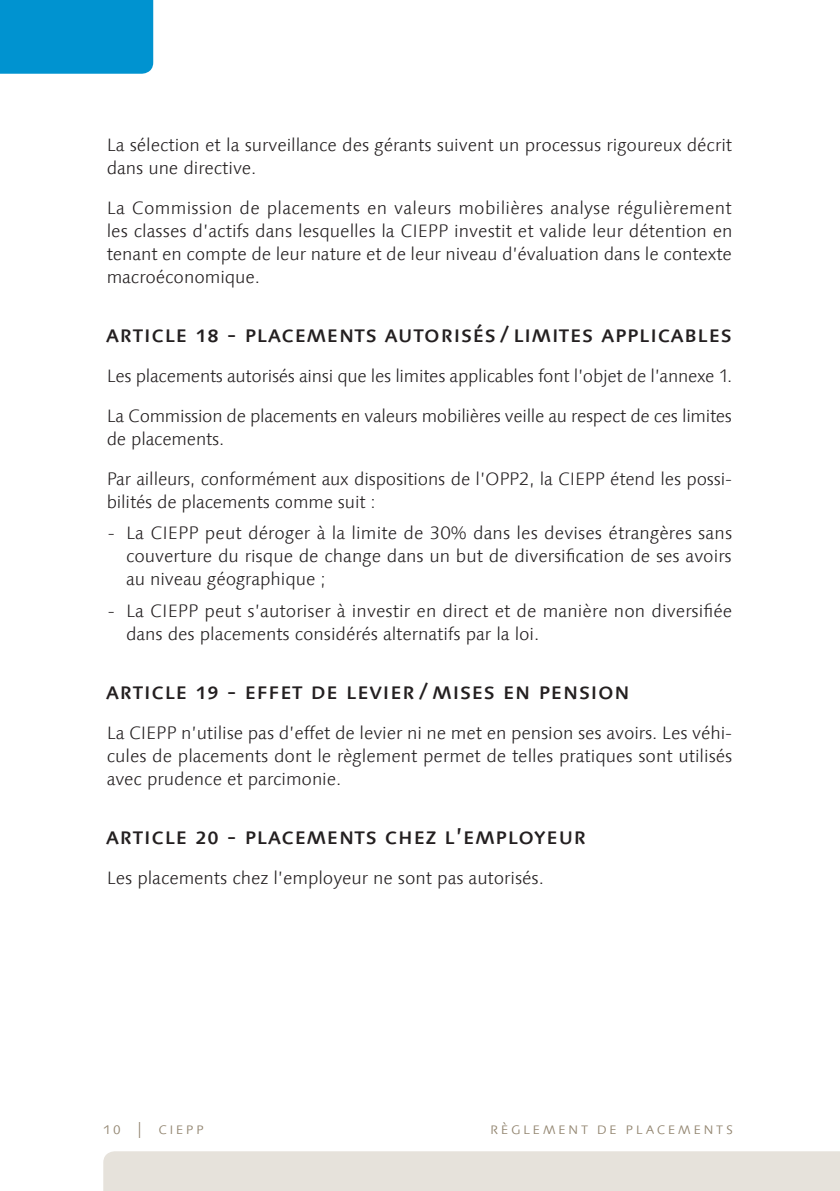
<style>
.page{position:relative;width:840px;height:1191px;background:#fff}
.page>*{position:absolute;margin:0;border:0;box-sizing:border-box;transform-origin:0 0}
.t1{font:500 23px "Linotype Syntax Com";letter-spacing:.035em;color:#231f20}
.t2{font:300 18px/23px "Linotype Syntax Com";letter-spacing:-.005em;color:#231f20}
.t3{font:300 16px "Linotype Syntax Com";color:#938671}
</style>
<div class="page">
<div style="left:103px;top:1151px;width:736px;height:40px;background:#e6e2db"></div>
<div style="left:0;top:0;width:153px;height:74px;background:#0093d0"></div>
<p class="t2" style="left:107px;top:133px;width:626px">La sélection et la surveillance des gérants suivent un processus rigoureux décrit dans une directive.</p>
<p class="t2" style="left:107px;top:196px;width:627px;text-align:justify">La Commission de placements en valeurs mobilières analyse régulièrement les classes d’actifs dans lesquelles la CIEPP investit et valide leur détention en tenant en compte de leur nature et de leur niveau d’évaluation dans le contexte macroéconomique.</p>
<p class="t1" style="left:106px;top:319px;width:627px">article 18 - placements autorisés / limites applicables</p>
<p class="t2" style="left:107px;top:364px;width:627px">Les placements autorisés ainsi que les limites applicables font l’objet de l’annexe 1.</p>
<p class="t2" style="left:107px;top:404px;width:626px">La Commission de placements en valeurs mobilières veille au respect de ces limites de placements.</p>
<p class="t2" style="left:107px;top:467px;width:626px">Par ailleurs, conformément aux dispositions de l’OPP2, la CIEPP étend les possi&shy;bilités de placements comme suit :</p>
<p class="t2" style="left:126px;top:522px;width:607px;text-align:justify;text-indent:-18px">- La CIEPP peut déroger à la limite de 30% dans les devises étrangères sans couverture du risque de change dans un but de diversification de ses avoirs au niveau géographique ;</p>
<p class="t2" style="left:126px;top:599px;width:607px;text-indent:-18px">- La CIEPP peut s’autoriser à investir en direct et de manière non diversifiée dans des placements considérés alternatifs par la loi.</p>
<p class="t1" style="left:106px;top:676px;width:524px">article 19 - effet de levier / mises en pension</p>
<p class="t2" style="left:107px;top:721px;width:627px;text-align:justify">La CIEPP n’utilise pas d’effet de levier ni ne met en pension ses avoirs. Les véhi&shy;cules de placements dont le règlement permet de telles pratiques sont utilisés avec prudence et parcimonie.</p>
<p class="t1" style="left:106px;top:821px;width:481px">article 20 - placements chez l’employeur</p>
<p class="t2" style="left:107px;top:866px;width:438px">Les placements chez l’employeur ne sont pas autorisés.</p>
<p class="t3" style="left:103px;top:1119px;width:102px">10 | ciepp</p>
<p class="t3" style="left:490px;top:1119px;width:244px">règlement de placements</p>
</div>
